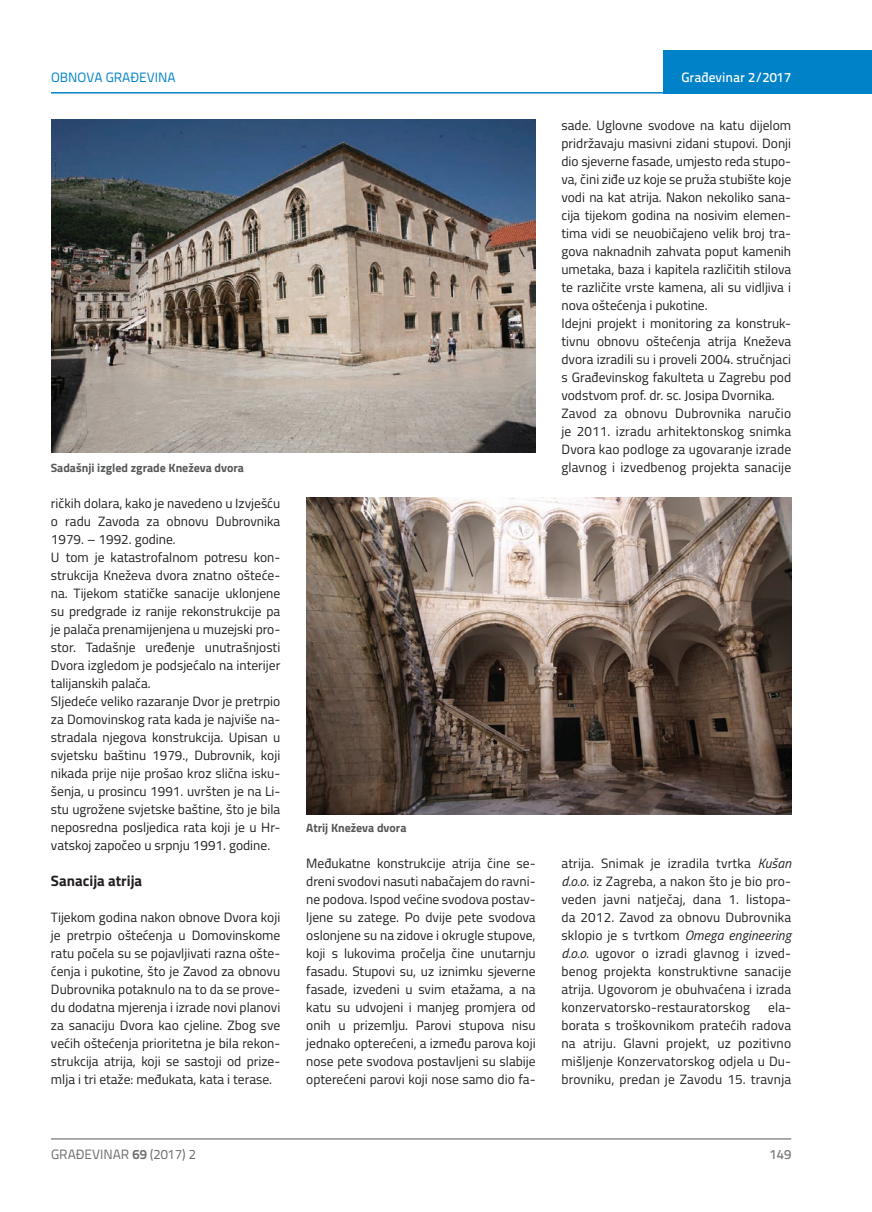
<style>
.page{position:relative;width:872px;height:1212px;background:#fff}
.page>*{position:absolute;margin:0;border:0;box-sizing:border-box;transform-origin:0 0}
.t1{font:700 15px "Titillium";color:#231f20}
.t2{font:13.5px/18px "Titillium";color:#231f20;text-align:justify}
.t3{font:13.5px "Titillium Text 22 L";color:#6c6d70}
.t4{font:500 13.5px "Titillium Text 22 L";color:#fff}
.t5{font:13.5px "Titillium Text 22 L";color:#0082c8}
.t6{font:500 13.5px "Titillium Text 22 L";color:#787a7d}
.t7{font:700 12px "Titillium";color:#57585a}
.s1{font-style:italic}
.s2{font-weight:700}
</style>
<div class="page">
<hr style="left:51px;top:1139px;width:740px;height:1px;background:#57585a">
<div style="left:663px;top:50px;width:209px;height:44px;background:#0082c8"></div>
<hr style="left:51px;top:92px;width:821px;height:2px;background:#0082c8">
<img style="left:51px;top:119px;width:484px;height:334px">
<img style="left:306px;top:498px;width:485px;height:316px">
<p class="t5" style="left:51px;top:68px;width:126px">OBNOVA GRAĐEVINA</p>
<p class="t4" style="left:681px;top:67px;width:111px">Građevinar 2/2017</p>
<p class="t7" style="left:51px;top:458px;width:195px">Sadašnji izgled zgrade Kneževa dvora</p>
<p class="t2" style="left:51px;top:493px;width:231px;text-align:left">ričkih dolara, kako je navedeno u Izvješću o radu Zavoda za obnovu Dubrovnika 1979. – 1992. godine<span class="s1">.<br></span>U tom je katastrofalnom potresu kon&shy;strukcija Kneževa dvora znatno ošteće&shy;na. Tijekom statičke sanacije uklonjene su predgrade iz ranije rekonstrukcije pa je palača prenamijenjena u muzejski pro&shy;stor. Tadašnje uređenje unutrašnjosti Dvora izgledom je podsjećalo na interijer talijanskih palača.<br>Sljedeće veliko razaranje Dvor je pretrpio za Domovinskog rata kada je najviše na&shy;stradala njegova konstrukcija. Upisan u svjetsku baštinu 1979., Dubrovnik, koji nikada prije nije prošao kroz slična isku&shy;šenja, u prosincu 1991. uvršten je na Li&shy;stu ugrožene svjetske baštine, što je bila neposredna posljedica rata koji je u Hr&shy;vatskoj započeo u srpnju 1991. godine.</p>
<p class="t1" style="left:51px;top:869px;width:93px">Sanacija atrija</p>
<p class="t2" style="left:51px;top:908px;width:231px">Tijekom godina nakon obnove Dvora koji je pretrpio oštećenja u Domovinskome ratu počela su se pojavljivati razna ošte&shy;ćenja i pukotine, što je Zavod za obnovu Dubrovnika potaknulo na to da se prove&shy;du dodatna mjerenja i izrade novi planovi za sanaciju Dvora kao cjeline. Zbog sve većih oštećenja prioritetna je bila rekon&shy;strukcija atrija, koji se sastoji od prize&shy;mlja i tri etaže: međukata, kata i terase.</p>
<p class="t2" style="left:561px;top:115px;width:231px;text-align:left">sade. Uglovne svodove na katu dijelom pridržavaju masivni zidani stupovi. Donji dio sjeverne fasade, umjesto reda stupo&shy;va, čini ziđe uz koje se pruža stubište koje vodi na kat atrija. Nakon nekoliko sana&shy;cija tijekom godina na nosivim elemen&shy;tima vidi se neuobičajeno velik broj tra&shy;gova naknadnih zahvata poput kamenih umetaka, baza i kapitela različitih stilova te različite vrste kamena, ali su vidljiva i nova oštećenja i pukotine.<br>Idejni projekt i monitoring za konstruk&shy;tivnu obnovu oštećenja atrija Kneževa dvora izradili su i proveli 2004. stručnjaci s Građevinskog fakulteta u Zagrebu pod vodstvom prof. dr. sc. Josipa Dvornika.<br>Zavod za obnovu Dubrovnika naručio je 2011. izradu arhitektonskog snimka Dvora kao podloge za ugovaranje izrade glavnog i izvedbenog projekta sanacije</p>
<p class="t7" style="left:306px;top:819px;width:102px">Atrij Kneževa dvora</p>
<p class="t2" style="left:306px;top:854px;width:231px">Međukatne konstrukcije atrija čine se&shy;dreni svodovi nasuti nabačajem do ravni&shy;ne podova. Ispod većine svodova postav&shy;ljene su zatege. Po dvije pete svodova oslonjene su na zidove i okrugle stupove, koji s lukovima pročelja čine unutarnju fasadu. Stupovi su, uz iznimku sjeverne fasade, izvedeni u svim etažama, a na katu su udvojeni i manjeg promjera od onih u prizemlju. Parovi stupova nisu jednako opterećeni, a između parova koji nose pete svodova postavljeni su slabije opterećeni parovi koji nose samo dio fa-</p>
<p class="t2" style="left:561px;top:854px;width:231px">atrija. Snimak je izradila tvrtka <span class="s1">Kušan d.o.o</span>. iz Zagreba, a nakon što je bio pro&shy;veden javni natječaj, dana 1. listopa&shy;da 2012. Zavod za obnovu Dubrovnika sklopio je s tvrtkom <span class="s1">Omega engineering d.o.o.</span> ugovor o izradi glavnog i izved&shy;benog projekta konstruktivne sanacije atrija. Ugovorom je obuhvaćena i izrada konzervatorsko-restauratorskog</p>
<p class="t2" style="left:561px;top:998px;width:231px;text-indent:207px">ela&shy;borata s troškovnikom pratećih radova na atriju. Glavni projekt, uz pozitivno mišljenje Konzervatorskog odjela u Du&shy;brovniku, predan je Zavodu 15. travnja</p>
<p class="t3" style="left:51px;top:1144px;width:146px">GRAĐEVINAR <span class="s2">69</span> (2017) 2</p>
<p class="t6" style="left:769px;top:1144px;width:23px">149</p>
</div>
